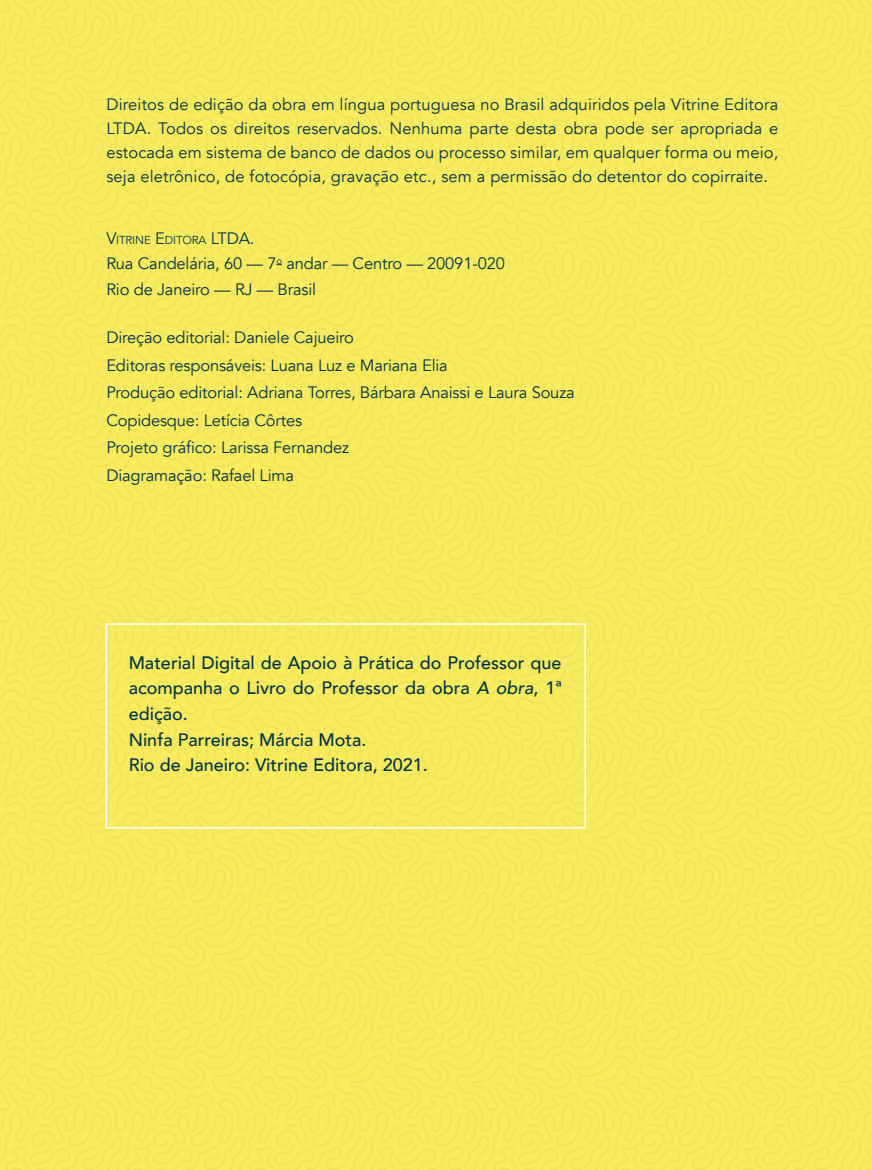
<style>
.page{position:relative;width:872px;height:1170px;background:#fff}
.page>*{position:absolute;margin:0;border:0;box-sizing:border-box;transform-origin:0 0}
.t1{font:500 18px/25.5px "Avenir";color:#00334a}
.t2{font:16.5px/27.6px "Avenir";letter-spacing:-.01em;color:#00334a}
.t3{font:11.55px "Avenir";letter-spacing:-.015em;color:#00334a}
.s1{font-size:16.5px}
.s2{font-style:italic}
</style>
<div class="page">
<div style="left:0;top:0;width:872px;height:1169px;background:#f8eb5d"></div>
<div style="left:106px;top:623px;width:480px;height:205px;border:2px solid #fff"></div>
<p class="t2" style="left:106px;top:93px;width:673px;line-height:24px;text-align:justify">Direitos de edição da obra em língua portuguesa no Brasil adquiridos pela Vitrine Editora LTDA. Todos os direitos reservados. Nenhuma parte desta obra pode ser apropriada e estocada em sistema de banco de dados ou processo similar, em qualquer forma ou meio, seja eletrônico, de fotocópia, gravação etc., sem a permissão do detentor do copirraite.</p>
<p class="t3" style="left:106px;top:233px;width:123px"><span class="s1">V</span>ITRINE <span class="s1">E</span> DITORA <span class="s1">LTDA</span></p>
<p class="t2" style="left:106px;top:226px;width:400px;line-height:25.5px;text-indent:144px">.<br>Rua Candelária, 60 — 7<sup>o</sup> andar — Centro — 20091-020<br>Rio de Janeiro — RJ — Brasil</p>
<p class="t2" style="left:106px;top:324px;width:470px">Direção editorial: Daniele Cajueiro<br>Editoras responsáveis: Luana Luz e Mariana Elia<br>Produção editorial: Adriana Torres, Bárbara Anaissi e Laura Souza Copidesque: Letícia Côrtes<br>Projeto gráfico: Larissa Fernandez<br>Diagramação: Rafael Lima</p>
<p class="t1" style="left:129px;top:649px;width:434px">Material Digital de Apoio à Prática do Professor que acompanha o Livro do Professor da obra <span class="s2">A obra</span>, 1ª edição.<br>Ninfa Parreiras; Márcia Mota.<br>Rio de Janeiro: Vitrine Editora, 2021.</p>
</div>
